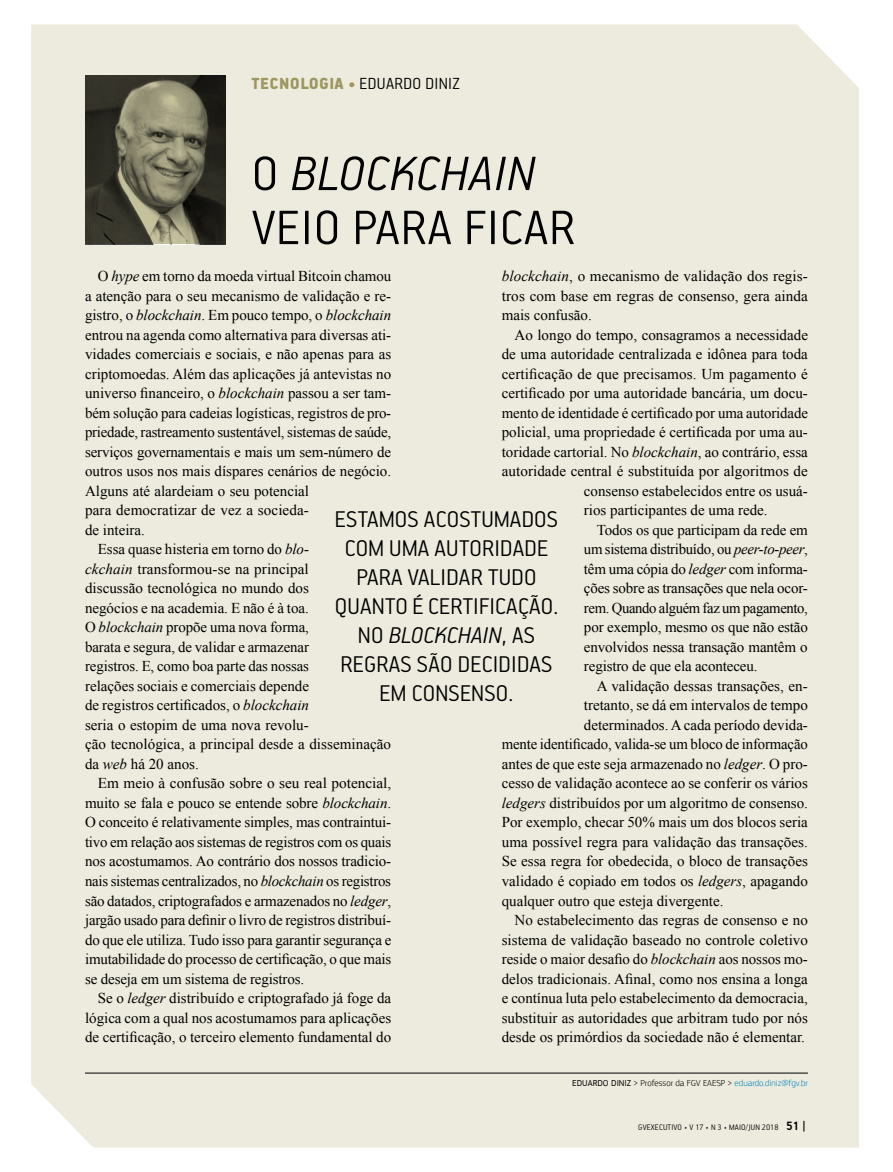
<style>
.page{position:relative;width:893px;height:1172px;background:#fff}
.page>*{position:absolute;margin:0;border:0;box-sizing:border-box;transform-origin:0 0}
.t1{font:300 54px/54px "PF Handbook Pro";letter-spacing:.02em;color:#000}
.t2{font:300 25.5px/29.1px "PF Handbook Pro";letter-spacing:.01em;color:#000;text-align:center}
.t3{font:300 18px "PF Handbook Pro";letter-spacing:.02em;color:#000}
.t4{font:15px/19.5px "Times New Roman";color:#000;text-align:justify}
.t5{font:15px "Times New Roman";letter-spacing:-.02em;color:#000}
.t6{font:15px "Times New Roman";letter-spacing:-.025em;color:#000}
.t7{font:300 9px "PF Square Sans Pro";color:#000}
.t8{font:300 9px "PF Handbook Pro";letter-spacing:.02em;color:#000}
.s1{font-weight:900;color:#9c9661}
.s2{font-style:italic}
.s3{font-weight:400}
.s4{color:#0088c2}
.s5{font-weight:700;font-size:13.5px}
</style>
<div class="page">
<div style="left:31px;top:24px;width:828px;height:1123px;background:#edebdd"></div>
<hr style="left:85px;top:1072px;width:723px;height:1px;background:#000">
<svg style="left:85px;top:75px;width:141px;height:169px"></svg>
<p class="t3" style="left:252px;top:73px;width:210px"><span class="s1">TECNOLOGIA •</span> EDUARDO DINIZ</p>
<h1 class="t1" style="left:252px;top:144px;width:324px">O <span class="s2">BLOCKCHAIN<br></span>VEIO PARA FICAR</h1>
<p class="t4" style="left:98px;top:266px;width:295px">O <span class="s2">hype</span> em torno da moeda virtual Bitcoin chamou</p>
<p class="t4" style="left:85px;top:286px;width:308px">a atenção para o seu mecanismo de validação e re-</p>
<p class="t4" style="left:85px;top:305px;width:308px">gistro, o <span class="s2">blockchain</span>. Em pouco tempo, o <span class="s2">blockchain</span></p>
<p class="t4" style="left:85px;top:325px;width:308px">entrou na agenda como alternativa para diversas ati-</p>
<p class="t4" style="left:85px;top:344px;width:308px">vidades comerciais e sociais, e não apenas para as</p>
<p class="t4" style="left:85px;top:364px;width:308px">criptomoedas. Além das aplicações já antevistas no</p>
<p class="t4" style="left:85px;top:383px;width:308px">universo financeiro, o <span class="s2">blockchain</span> passou a ser tam-</p>
<p class="t4" style="left:85px;top:403px;width:308px">bém solução para cadeias logísticas, registros de pro-</p>
<p class="t4" style="left:85px;top:422px;width:308px">priedade, rastreamento sustentável, sistemas de saúde,</p>
<p class="t4" style="left:85px;top:442px;width:308px">serviços governamentais e mais um sem-número de</p>
<p class="t4" style="left:85px;top:461px;width:308px">outros usos nos mais díspares cenários de negócio.</p>
<p class="t4" style="left:85px;top:481px;width:225px">Alguns até alardeiam o seu potencial</p>
<p class="t4" style="left:85px;top:500px;width:225px">para democratizar de vez a socieda-</p>
<p class="t4" style="left:85px;top:520px;width:61px">de inteira.</p>
<p class="t4" style="left:98px;top:539px;width:213px">Essa quase histeria em torno do <span class="s2">blo-</span></p>
<p class="t4" style="left:85px;top:559px;width:225px"><span class="s2">ckchain</span> transformou-se na principal</p>
<p class="t4" style="left:85px;top:578px;width:225px">discussão tecnológica no mundo dos</p>
<p class="t4" style="left:85px;top:598px;width:225px">negócios e na academia. E não é à toa.</p>
<p class="t4" style="left:85px;top:617px;width:225px">O <span class="s2">blockchain</span> propõe uma nova forma,</p>
<p class="t4" style="left:85px;top:637px;width:225px">barata e segura, de validar e armazenar</p>
<p class="t4" style="left:85px;top:656px;width:225px">registros. E, como boa parte das nossas</p>
<p class="t4" style="left:85px;top:676px;width:225px">relações sociais e comerciais depende</p>
<p class="t4" style="left:85px;top:695px;width:225px">de registros certificados, o <span class="s2">blockchain</span></p>
<p class="t4" style="left:85px;top:715px;width:225px">seria o estopim de uma nova revolu-</p>
<p class="t4" style="left:85px;top:734px;width:308px">ção tecnológica, a principal desde a disseminação</p>
<p class="t4" style="left:85px;top:754px;width:115px">da <span class="s2">web</span> há 20 anos.</p>
<p class="t4" style="left:98px;top:773px;width:295px">Em meio à confusão sobre o seu real potencial,</p>
<p class="t4" style="left:85px;top:793px;width:308px">muito se fala e pouco se entende sobre <span class="s2">blockchain</span>.</p>
<p class="t4" style="left:85px;top:812px;width:308px">O conceito é relativamente simples, mas contraintui-</p>
<p class="t4" style="left:85px;top:832px;width:308px">tivo em relação aos sistemas de registros com os quais</p>
<p class="t4" style="left:85px;top:851px;width:308px">nos acostumamos. Ao contrário dos nossos tradicio-</p>
<p class="t4" style="left:85px;top:871px;width:307px">nais sistemas centralizados, no <span class="s2">blockchain</span> os registros</p>
<p class="t4" style="left:85px;top:890px;width:308px">são datados, criptografados e armazenados no <span class="s2">ledger</span>,</p>
<p class="t4" style="left:85px;top:910px;width:308px">jargão usado para definir o livro de registros distribuí-</p>
<p class="t4" style="left:85px;top:929px;width:308px">do que ele utiliza. Tudo isso para garantir segurança e</p>
<p class="t4" style="left:85px;top:949px;width:308px">imutabilidade do processo de certificação, o que mais</p>
<p class="t4" style="left:85px;top:968px;width:221px">se deseja em um sistema de registros.</p>
<p class="t4" style="left:98px;top:988px;width:295px">Se o <span class="s2">ledger</span> distribuído e criptografado já foge da</p>
<p class="t4" style="left:85px;top:1007px;width:308px">lógica com a qual nos acostumamos para aplicações</p>
<p class="t4" style="left:85px;top:1027px;width:308px">de certificação, o terceiro elemento fundamental do</p>
<p class="t4" style="left:502px;top:266px;width:308px"><span class="s2">blockchain</span>, o mecanismo de validação dos regis&shy;tros com base em regras de consenso, gera ainda mais confusão.</p>
<p class="t4" style="left:514px;top:325px;width:295px">Ao longo do tempo, consagramos a necessidade</p>
<p class="t4" style="left:502px;top:344px;width:308px">de uma autoridade centralizada e idônea para toda</p>
<p class="t4" style="left:502px;top:364px;width:308px">certificação de que precisamos. Um pagamento é</p>
<p class="t4" style="left:502px;top:383px;width:308px">certificado por uma autoridade bancária, um docu-</p>
<p class="t4" style="left:502px;top:403px;width:308px">mento de identidade é certificado por uma autoridade</p>
<p class="t4" style="left:502px;top:422px;width:308px">policial, uma propriedade é certificada por uma au-</p>
<p class="t4" style="left:502px;top:442px;width:308px">toridade cartorial. No <span class="s2">blockchain</span>, ao contrário, essa</p>
<p class="t4" style="left:502px;top:461px;width:308px">autoridade central é substituída por algoritmos de</p>
<p class="t4" style="left:584px;top:481px;width:225px">consenso estabelecidos entre os usuá-</p>
<p class="t4" style="left:584px;top:500px;width:185px">rios participantes de uma rede.</p>
<p class="t4" style="left:597px;top:520px;width:213px">Todos os que participam da rede em</p>
<p class="t5" style="left:584px;top:539px;width:225px">um sistema distribuído, ou <span class="s2">peer-to-peer</span>,</p>
<p class="t4" style="left:584px;top:559px;width:225px">têm uma cópia do <span class="s2">ledger</span> com informa-</p>
<p class="t4" style="left:584px;top:578px;width:225px">ções sobre as transações que nela ocor-</p>
<p class="t6" style="left:584px;top:597px;width:225px">rem. Quando alguém faz um pagamento,</p>
<p class="t4" style="left:584px;top:617px;width:225px">por exemplo, mesmo os que não estão</p>
<p class="t4" style="left:584px;top:637px;width:225px">envolvidos nessa transação mantêm o</p>
<p class="t4" style="left:584px;top:656px;width:175px">registro de que ela aconteceu.</p>
<p class="t4" style="left:597px;top:676px;width:213px">A validação dessas transações, en-</p>
<p class="t4" style="left:584px;top:695px;width:225px">tretanto, se dá em intervalos de tempo</p>
<p class="t4" style="left:584px;top:715px;width:225px">determinados. A cada período devida-</p>
<p class="t4" style="left:502px;top:734px;width:308px">mente identificado, valida-se um bloco de informação</p>
<p class="t4" style="left:502px;top:754px;width:308px">antes de que este seja armazenado no <span class="s2">ledger</span>. O pro-</p>
<p class="t4" style="left:502px;top:773px;width:308px">cesso de validação acontece ao se conferir os vários</p>
<p class="t4" style="left:502px;top:793px;width:308px"><span class="s2">ledgers</span> distribuídos por um algoritmo de consenso.</p>
<p class="t4" style="left:502px;top:812px;width:308px">Por exemplo, checar 50% mais um dos blocos seria</p>
<p class="t4" style="left:502px;top:832px;width:308px">uma possível regra para validação das transações.</p>
<p class="t4" style="left:502px;top:851px;width:308px">Se essa regra for obedecida, o bloco de transações</p>
<p class="t4" style="left:502px;top:871px;width:308px">validado é copiado em todos os <span class="s2">ledgers</span>, apagando</p>
<p class="t4" style="left:502px;top:890px;width:223px">qualquer outro que esteja divergente.</p>
<p class="t4" style="left:514px;top:910px;width:295px">No estabelecimento das regras de consenso e no</p>
<p class="t4" style="left:502px;top:929px;width:308px">sistema de validação baseado no controle coletivo</p>
<p class="t4" style="left:502px;top:949px;width:308px">reside o maior desafio do <span class="s2">blockchain</span> aos nossos mo-</p>
<p class="t4" style="left:502px;top:968px;width:308px">delos tradicionais. Afinal, como nos ensina a longa</p>
<p class="t4" style="left:502px;top:988px;width:308px">e contínua luta pelo estabelecimento da democracia,</p>
<p class="t4" style="left:502px;top:1007px;width:308px">substituir as autoridades que arbitram tudo por nós</p>
<p class="t4" style="left:502px;top:1027px;width:305px">desde os primórdios da sociedade não é elementar.</p>
<h2 class="t2" style="left:335px;top:503px;width:225px">ESTAMOS ACOSTUMADOS<br>COM UMA AUTORIDADE<br>PARA VALIDAR TUDO<br>QUANTO É CERTIFICAÇÃO.<br>NO <span class="s2">BLOCKCHAIN</span>, AS<br>REGRAS SÃO DECIDIDAS<br>EM CONSENSO.</h2>
<p class="t7" style="left:572px;top:1077px;width:237px"><span class="s3">EDUARDO DINIZ</span> &gt; Professor da FGV EAESP &gt; <span class="s4">eduardo.diniz@fgv.br</span></p>
<p class="t8" style="left:638px;top:1121px;width:169px">GVEXECUTIVO • V 17 • N 3 • MAIO/JUN 2018 <span class="s5">51 |</span></p>
</div>
